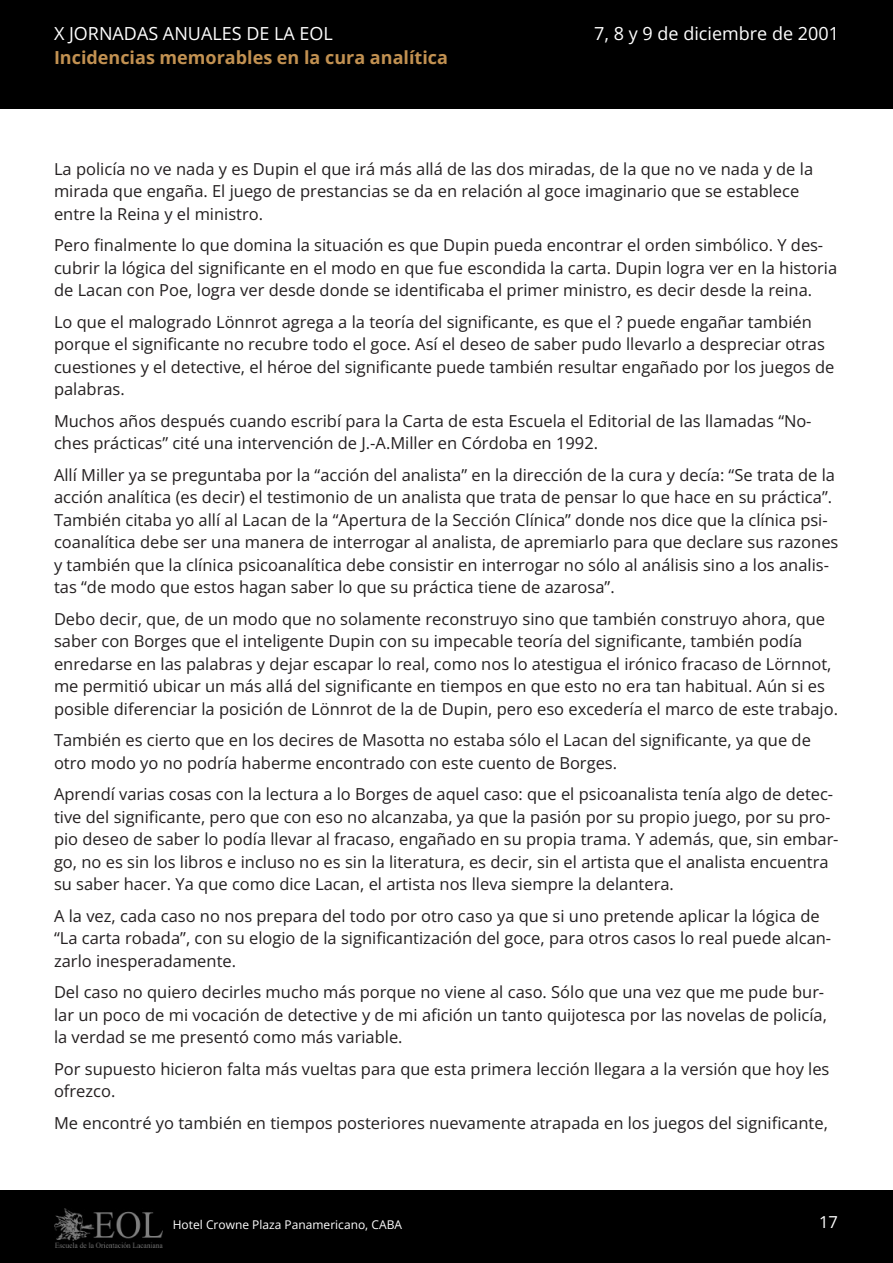
<style>
.page{position:relative;width:893px;height:1263px;background:#fff}
.page>*{position:absolute;margin:0;border:0;box-sizing:border-box;transform-origin:0 0}
.t1{font:18px "Open Sans";color:#fff}
.t2{font:700 18px "Open Sans";color:#c29151}
.t3{font:16.5px/22.5px "Open Sans";color:#231f20}
.t4{font:16.5px "Open Sans";color:#fff}
.t5{font:12px "Open Sans";color:#fff}
</style>
<div class="page">
<div style="left:0;top:0;width:893px;height:108px;background:#000"></div>
<div style="left:0;top:1191px;width:893px;height:72px;background:#000"></div>
<img style="left:54px;top:1209px;width:108px;height:38px">
<p class="t1" style="left:54px;top:22px;width:280px">X JORNADAS ANUALES DE LA EOL</p>
<p class="t2" style="left:54px;top:46px;width:395px">Incidencias memorables en la cura analítica</p>
<p class="t1" style="left:594px;top:22px;width:246px">7, 8 y 9 de diciembre de 2001</p>
<p class="t3" style="left:54px;top:157px;width:761px">La policía no ve nada y es Dupin el que irá más allá de las dos miradas, de la que no ve nada y de la mirada que engaña. El juego de prestancias se da en relación al goce imaginario que se establece entre la Reina y el ministro.</p>
<p class="t3" style="left:54px;top:233px;width:785px">Pero finalmente lo que domina la situación es que Dupin pueda encontrar el orden simbólico. Y des&shy;cubrir la lógica del significante en el modo en que fue escondida la carta. Dupin logra ver en la historia de Lacan con Poe, logra ver desde donde se identificaba el primer ministro, es decir desde la reina.</p>
<p class="t3" style="left:54px;top:310px;width:782px">Lo que el malogrado Lönnrot agrega a la teoría del significante, es que el ? puede engañar también porque el significante no recubre todo el goce. Así el deseo de saber pudo llevarlo a despreciar otras cuestiones y el detective, el héroe del significante puede también resultar engañado por los juegos de palabras.</p>
<p class="t3" style="left:54px;top:409px;width:759px">Muchos años después cuando escribí para la Carta de esta Escuela el Editorial de las llamadas “No&shy;ches prácticas” cité una intervención de J.-A.Miller en Córdoba en 1992.</p>
<p class="t3" style="left:54px;top:463px;width:786px">Allí Miller ya se preguntaba por la “acción del analista” en la dirección de la cura y decía: “Se trata de la acción analítica (es decir) el testimonio de un analista que trata de pensar lo que hace en su práctica”.<br>También citaba yo allí al Lacan de la “Apertura de la Sección Clínica” donde nos dice que la clínica psi&shy;coanalítica debe ser una manera de interrogar al analista, de apremiarlo para que declare sus razones y también que la clínica psicoanalítica debe consistir en interrogar no sólo al análisis sino a los analis&shy;tas “de modo que estos hagan saber lo que su práctica tiene de azarosa”.</p>
<p class="t3" style="left:54px;top:607px;width:786px">Debo decir, que, de un modo que no solamente reconstruyo sino que también construyo ahora, que saber con Borges que el inteligente Dupin con su impecable teoría del significante, también podía enredarse en las palabras y dejar escapar lo real, como nos lo atestigua el irónico fracaso de Lörnnot, me permitió ubicar un más allá del significante en tiempos en que esto no era tan habitual. Aún si es posible diferenciar la posición de Lönnrot de la de Dupin, pero eso excedería el marco de este trabajo.</p>
<p class="t3" style="left:54px;top:729px;width:758px">También es cierto que en los decires de Masotta no estaba sólo el Lacan del significante, ya que de otro modo yo no podría haberme encontrado con este cuento de Borges.</p>
<p class="t3" style="left:54px;top:783px;width:786px">Aprendí varias cosas con la lectura a lo Borges de aquel caso: que el psicoanalista tenía algo de detec&shy;tive del significante, pero que con eso no alcanzaba, ya que la pasión por su propio juego, por su pro&shy;pio deseo de saber lo podía llevar al fracaso, engañado en su propia trama. Y además, que, sin embar&shy;go, no es sin los libros e incluso no es sin la literatura, es decir, sin el artista que el analista encuentra su saber hacer. Ya que como dice Lacan, el artista nos lleva siempre la delantera.</p>
<p class="t3" style="left:54px;top:904px;width:778px">A la vez, cada caso no nos prepara del todo por otro caso ya que si uno pretende aplicar la lógica de “La carta robada”, con su elogio de la significantización del goce, para otros casos lo real puede alcan&shy;zarlo inesperadamente.</p>
<p class="t3" style="left:54px;top:981px;width:775px">Del caso no quiero decirles mucho más porque no viene al caso. Sólo que una vez que me pude bur&shy;lar un poco de mi vocación de detective y de mi afición un tanto quijotesca por las novelas de policía, la verdad se me presentó como más variable.</p>
<p class="t3" style="left:54px;top:1057px;width:777px">Por supuesto hicieron falta más vueltas para que esta primera lección llegara a la versión que hoy les ofrezco.</p>
<p class="t3" style="left:54px;top:1111px;width:775px">Me encontré yo también en tiempos posteriores nuevamente atrapada en los juegos del significante,</p>
<p class="t5" style="left:173px;top:1217px;width:231px">Hotel Crowne Plaza Panamericano, CABA</p>
<p class="t4" style="left:819px;top:1211px;width:20px">17</p>
</div>
